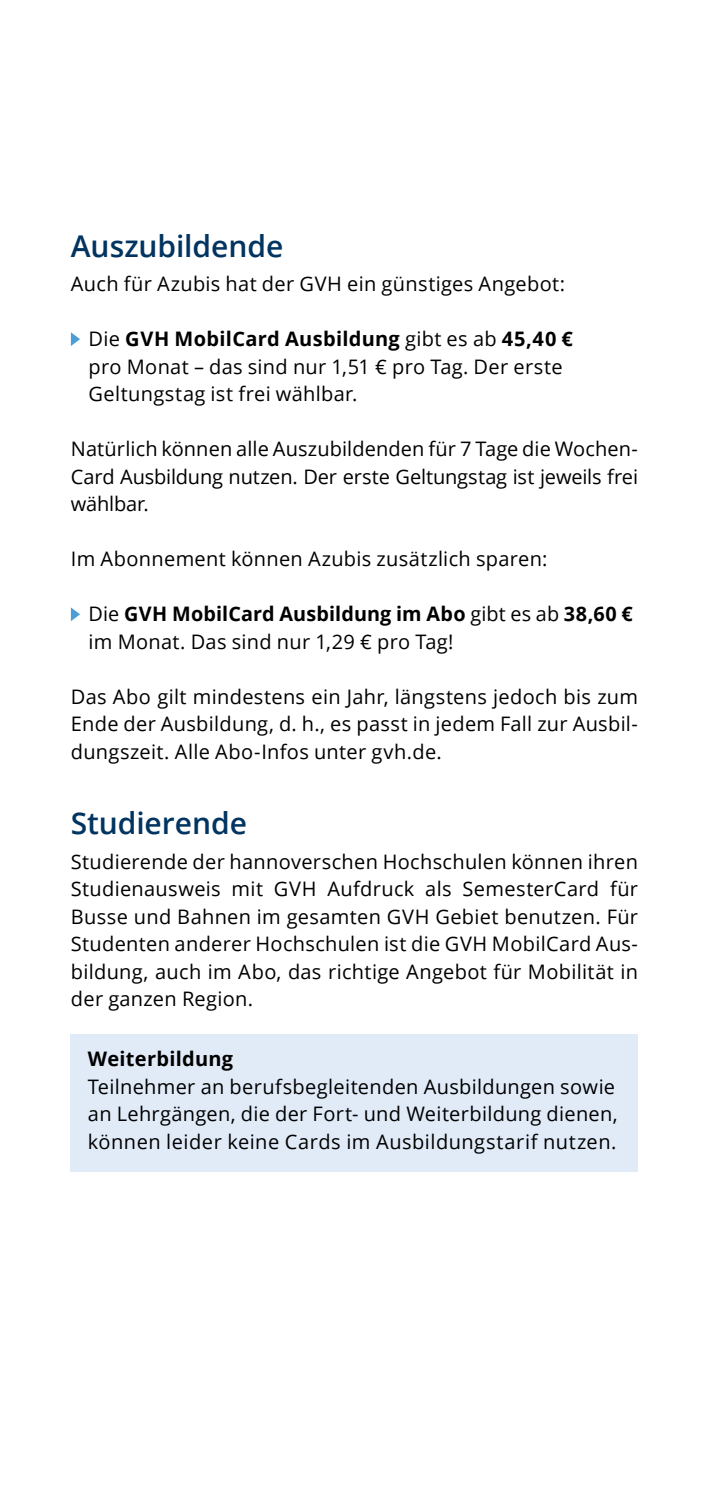
<style>
.page{position:relative;width:709px;height:1489px;background:#fff}
.page>*{position:absolute;margin:0;border:0;box-sizing:border-box;transform-origin:0 0}
.t1{font:600 30px "Open Sans";color:#013460}
.t2{font:20px/27.5px "Open Sans";letter-spacing:.015em;color:#000}
.t3{font:700 20px "Open Sans";letter-spacing:.015em;color:#000}
.s1{font-weight:700}
</style>
<div class="page">
<div style="left:71px;top:1033px;width:567px;height:138px;background:#e1ebf8"></div>
<svg style="left:71px;top:332px;width:9px;height:14px"></svg>
<svg style="left:71px;top:607px;width:9px;height:14px"></svg>
<h1 class="t1" style="left:71px;top:225px;width:214px">Auszubildende</h1>
<p class="t2" style="left:71px;top:269px;width:495px">Auch für Azubis hat der GVH ein günstiges Angebot:</p>
<p class="t2" style="left:89px;top:324px;width:486px">Die <span class="s1">GVH MobilCard Ausbildung</span> gibt es ab <span class="s1">45,40 € </span>pro Monat – das sind nur 1,51 € pro Tag. Der erste<br>Geltungstag ist frei wählbar.</p>
<p class="t2" style="left:71px;top:434px;width:568px;text-align:justify">Natürlich können alle Auszubildenden für 7 Tage die Wochen-Card Ausbildung nutzen. Der erste Geltungstag ist jeweils frei wählbar.</p>
<p class="t2" style="left:71px;top:544px;width:478px">Im Abonnement können Azubis zusätzlich sparen:</p>
<p class="t2" style="left:89px;top:599px;width:546px">Die <span class="s1">GVH MobilCard Ausbildung im Abo</span> gibt es ab <span class="s1">38,60 € </span>im Monat. Das sind nur 1,29 € pro Tag!</p>
<p class="t2" style="left:71px;top:682px;width:568px;text-align:justify">Das Abo gilt mindestens ein Jahr, längstens jedoch bis zum Ende der Ausbildung, d. h., es passt in jedem Fall zur Ausbil&shy;dungszeit. Alle Abo-Infos unter gvh.de.</p>
<h1 class="t1" style="left:71px;top:802px;width:177px">Studierende</h1>
<p class="t2" style="left:71px;top:847px;width:568px;text-align:justify">Studierende der hannoverschen Hochschulen können ihren Studienausweis mit GVH Aufdruck als SemesterCard für Busse und Bahnen im gesamten GVH Gebiet benutzen. Für Studenten anderer Hochschulen ist die GVH MobilCard Aus&shy;bildung, auch im Abo, das richtige Angebot für Mobilität in der ganzen Region.</p>
<p class="t3" style="left:88px;top:1044px;width:147px">Weiterbildung</p>
<p class="t2" style="left:88px;top:1072px;width:531px">Teilnehmer an berufsbegleitenden Ausbildungen sowie an Lehrgängen, die der Fort- und Weiterbildung dienen, können leider keine Cards im Ausbildungstarif nutzen.</p>
</div>
